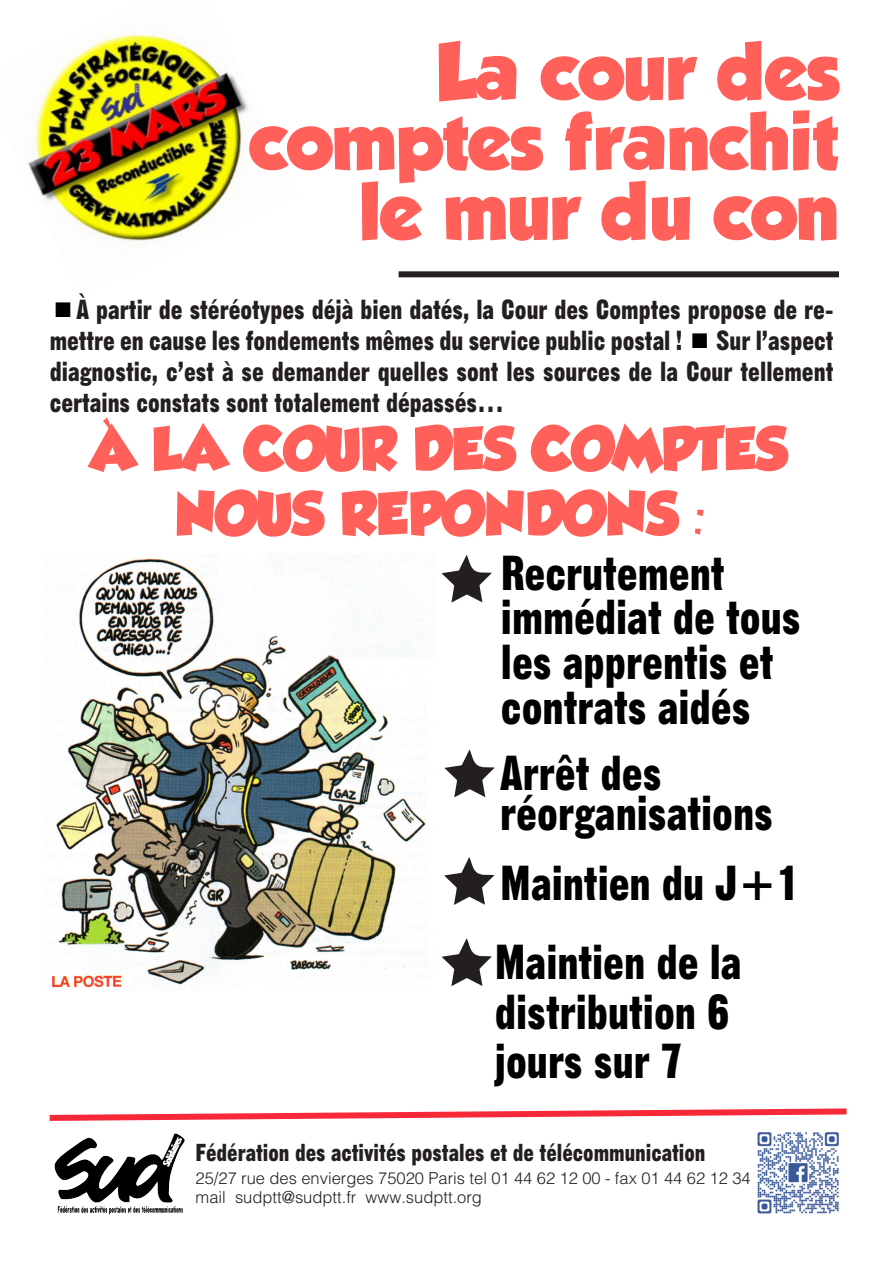
<style>
.page{position:relative;width:893px;height:1263px;background:#fff}
.page>*{position:absolute;margin:0;border:0;box-sizing:border-box;transform-origin:0 0}
.t1{font:72px/69.9px "GROBOLD";color:#ff605a;text-align:right}
.t2{font:54px/64.8px "GROBOLD";color:#ff605a;text-align:center}
.t3{font:48px/44.7px "Gothic No 13 BT";color:#000}
.t4{font:27px/30.9px "Gothic No 13 BT";color:#231f20;text-align:justify}
.t5{font:24px "Gothic No 13 BT";color:#231f20}
.t6{font:300 16.5px/19.8px "Helvetica";color:#231f20}
.s1{color:#000}
</style>
<div class="page">
<img style="left:54px;top:1133px;width:131px;height:81px">
<div style="left:399px;top:271px;width:440px;height:6px;background:#231f20"></div>
<img style="left:28px;top:33px;width:220px;height:208px">
<svg style="left:49px;top:1108px;width:798px;height:13px"></svg>
<img style="left:757px;top:1132px;width:82px;height:82px">
<img style="left:51px;top:553px;width:380px;height:438px">
<svg style="left:442px;top:555px;width:50px;height:48px"></svg>
<svg style="left:444px;top:749px;width:51px;height:48px"></svg>
<svg style="left:444px;top:857px;width:50px;height:48px"></svg>
<svg style="left:442px;top:938px;width:50px;height:48px"></svg>
<h1 class="t1" style="left:250px;top:37px;width:591px">La cour des comptes franchit le mur du con</h1>
<p class="t4" style="left:50px;top:294px;width:785px"><span class="s1">■</span> À partir de stéréotypes déjà bien datés, la Cour des Comptes propose de re&shy;mettre en cause les fondements mêmes du service public postal ! <span class="s1">■</span> Sur l’aspect diagnostic, c’est à se demander quelles sont les sources de la Cour tellement certains constats sont totalement dépassés…</p>
<h2 class="t2" style="left:91px;top:416px;width:698px">À LA COUR DES COMPTES<br>NOUS REPONDONS :</h2>
<h3 class="t3" style="left:501px;top:551px;width:301px">Recrutement immédiat de tous les apprentis et contrats aidés</h3>
<h3 class="t3" style="left:500px;top:753px;width:274px;line-height:40.2px">Arrêt des réorganisations</h3>
<h3 class="t3" style="left:500px;top:861px;width:301px">Maintien du J+1</h3>
<h3 class="t3" style="left:495px;top:938px;width:248px;line-height:49.2px">Maintien de la distribution 6 jours sur 7</h3>
<p class="t5" style="left:196px;top:1139px;width:511px">Fédération des activités postales et de télécommunication</p>
<p class="t6" style="left:196px;top:1166px;width:557px">25/27 rue des envierges 75020 Paris tel 01 44 62 12 00 - fax 01 44 62 12 34 mail sudptt@sudptt.fr www.sudptt.org</p>
</div>
